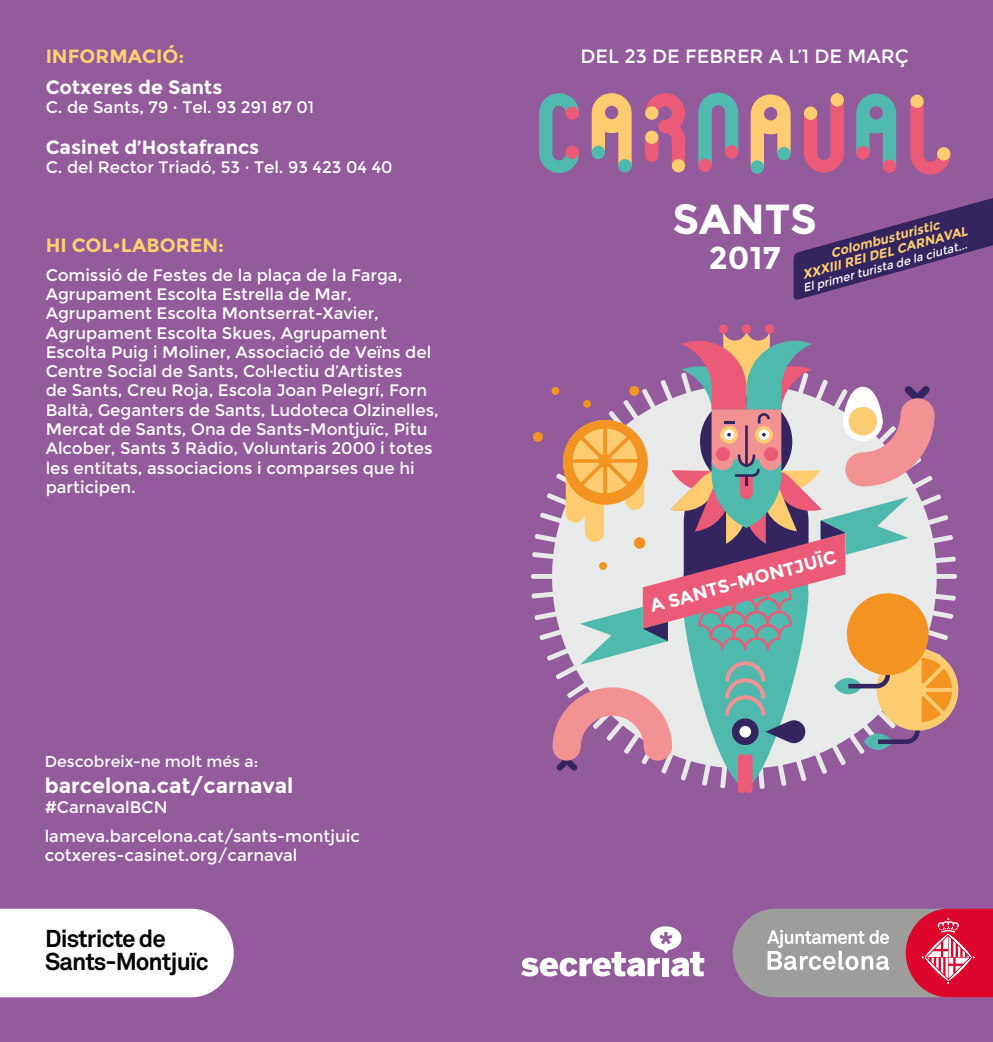
<style>
.page{position:relative;width:993px;height:1042px;background:#fff}
.page>*{position:absolute;margin:0;border:0;box-sizing:border-box;transform-origin:0 0}
.t1{font:700 42px "Montserrat";letter-spacing:-.005em;color:#fff}
.t2{font:700 31.5px "Montserrat";color:#fff}
.t3{font:700 24.15px/22.8px "Akkurat Std";letter-spacing:-.04em;color:#000}
.t4{font:700 21px "Montserrat";color:#fff}
.t5{font:700 19.25px "Montserrat";color:#fff}
.t6{font:700 19.25px "Montserrat";color:#fed16e}
.t7{font:19.25px "Montserrat";color:#fff}
.t8{font:700 18.38px "Montserrat";color:#fff}
.t9{font:16.62px/19.2px "Montserrat";color:#fff}
.t10{font:15.75px "Montserrat";color:#fff}
.t11{font:italic 700 12.95px/13.1px "Montserrat";color:#fdcc71;text-align:center}
.t12{font:italic 11.55px "Montserrat";color:#fff}
</style>
<div class="page">
<div style="left:0;top:0;width:992px;height:1042px;background:#935a9c"></div>
<svg style="left:732px;top:908px;width:260px;height:89px;background:#b67e8a"></svg>
<div style="left:0;top:908px;width:234px;height:89px;background:#fff"></div>
<svg style="left:531px;top:432px;width:425px;height:347px"></svg>
<div style="left:532px;top:432px;width:10px;height:10px;background:#f39322;border-radius:50%"></div>
<svg style="left:681px;top:771px;width:127px;height:18px"></svg>
<div style="left:737px;top:754px;width:8px;height:39px;background:#eb5a77;border-radius:4px"></div>
<div style="left:744px;top:754px;width:8px;height:39px;background:#eb5a77;border-radius:4px"></div>
<div style="left:718px;top:324px;width:9px;height:9px;background:#eb5a77;border-radius:50%"></div>
<svg style="left:741px;top:324px;width:10px;height:9px"></svg>
<div style="left:765px;top:324px;width:9px;height:9px;background:#eb5a77;border-radius:50%"></div>
<svg style="left:552px;top:329px;width:403px;height:442px"></svg>
<svg style="left:842px;top:387px;width:40px;height:54px"></svg>
<div style="left:848px;top:407px;width:28px;height:28px;background:#fdcc71;border-radius:50%"></div>
<svg style="left:539px;top:93px;width:40px;height:80px"></svg>
<div style="left:565px;top:106px;width:14px;height:14px;background:#eb5a77;border-radius:50%"></div>
<svg style="left:645px;top:93px;width:40px;height:70px"></svg>
<div style="left:645px;top:131px;width:13px;height:13px;background:#fdcc71;border-radius:50%"></div>
<div style="left:671px;top:159px;width:14px;height:13px;background:#fdcc71;border-radius:50%"></div>
<svg style="left:698px;top:93px;width:40px;height:72px"></svg>
<div style="left:698px;top:159px;width:13px;height:13px;background:#eb5a77;border-radius:50%"></div>
<svg style="left:804px;top:103px;width:39px;height:69px"></svg>
<div style="left:830px;top:93px;width:13px;height:14px;background:#fdcc71;border-radius:50%"></div>
<svg style="left:910px;top:101px;width:40px;height:73px"></svg>
<div style="left:936px;top:147px;width:14px;height:14px;background:#fdcc71;border-radius:50%"></div>
<svg style="left:750px;top:94px;width:40px;height:73px"></svg>
<div style="left:565px;top:146px;width:14px;height:13px;background:#eb5a77;border-radius:50%"></div>
<div style="left:724px;top:145px;width:14px;height:14px;background:#eb5a77;border-radius:50%"></div>
<div style="left:803px;top:107px;width:14px;height:13px;background:#fdcc71;border-radius:50%"></div>
<div style="left:777px;top:147px;width:13px;height:13px;background:#4fb9ae;border-radius:50%"></div>
<svg style="left:591px;top:93px;width:40px;height:70px"></svg>
<svg style="left:856px;top:94px;width:39px;height:69px"></svg>
<div style="left:618px;top:159px;width:13px;height:13px;background:#4fb9ae;border-radius:50%"></div>
<div style="left:882px;top:159px;width:13px;height:14px;background:#eb5a77;border-radius:50%"></div>
<div style="left:750px;top:160px;width:13px;height:14px;background:#4fb9ae;border-radius:50%"></div>
<div style="left:591px;top:146px;width:13px;height:13px;background:#4fb9ae;border-radius:50%"></div>
<div style="left:856px;top:146px;width:13px;height:13px;background:#eb5a77;border-radius:50%"></div>
<div style="left:910px;top:95px;width:13px;height:13px;background:#fdcc71;border-radius:50%"></div>
<svg style="left:521px;top:926px;width:183px;height:50px"></svg>
<svg style="left:793px;top:198px;width:199px;height:102px"></svg>
<p class="t6" style="left:46px;top:45px;width:140px">INFORMACIÓ:</p>
<p class="t5" style="left:46px;top:76px;width:178px">Cotxeres de Sants</p>
<p class="t9" style="left:46px;top:98px;width:270px">C. de Sants, 79 · Tel. 93 291 87 01</p>
<p class="t5" style="left:46px;top:135px;width:215px">Casinet d’Hostafrancs</p>
<p class="t9" style="left:46px;top:158px;width:348px">C. del Rector Triadó, 53 · Tel. 93 423 04 40</p>
<p class="t6" style="left:46px;top:233px;width:180px">HI COL•LABOREN:</p>
<p class="t9" style="left:46px;top:266px;width:394px">Comissió de Festes de la plaça de la Farga, Agrupament Escolta Estrella de Mar, Agrupament Escolta Montserrat-Xavier, Agrupament Escolta Skues, Agrupament Escolta Puig i Moliner, Associació de Veïns del Centre Social de Sants, Col·lectiu d’Artistes<br>de Sants, Creu Roja, Escola Joan Pelegrí, Forn Baltà, Geganters de Sants, Ludoteca Olzinelles, Mercat de Sants, Ona de Sants-Montjuïc, Pitu Alcober, Sants 3 Ràdio, Voluntaris 2000 i totes les entitats, associacions i comparses que hi participen.</p>
<p class="t10" style="left:45px;top:753px;width:215px">Descobreix-ne molt més a:</p>
<p class="t4" style="left:45px;top:773px;width:250px">barcelona.cat/carnaval</p>
<p class="t9" style="left:45px;top:792px;width:317px;line-height:29.2px">#CarnavalBCN lameva.barcelona.cat/sants-montjuic</p>
<p class="t9" style="left:45px;top:846px;width:254px">cotxeres-casinet.org/carnaval</p>
<h3 class="t3" style="left:45px;top:927px;width:165px">Districte de<br>Sants-Montjuïc</h3>
<p class="t7" style="left:580px;top:45px;width:330px">DEL 23 DE FEBRER A L’1 DE MARÇ</p>
<h1 class="t1" style="left:672px;top:194px;width:146px">SANTS</h1>
<h2 class="t2" style="left:708px;top:239px;width:73px">2017</h2>
<p class="t11" style="left:797px;top:255px;width:172px;rotate:-15deg">Colombusturistic<br>XXXIII REI DEL CARNAVAL</p>
<p class="t12" style="left:801px;top:282px;width:171px;rotate:-15deg">El primer turista de la ciutat...</p>
<p class="t8" style="left:647px;top:595px;width:193px;rotate:-15deg">A SANTS-MONTJUÏC</p>
</div>
